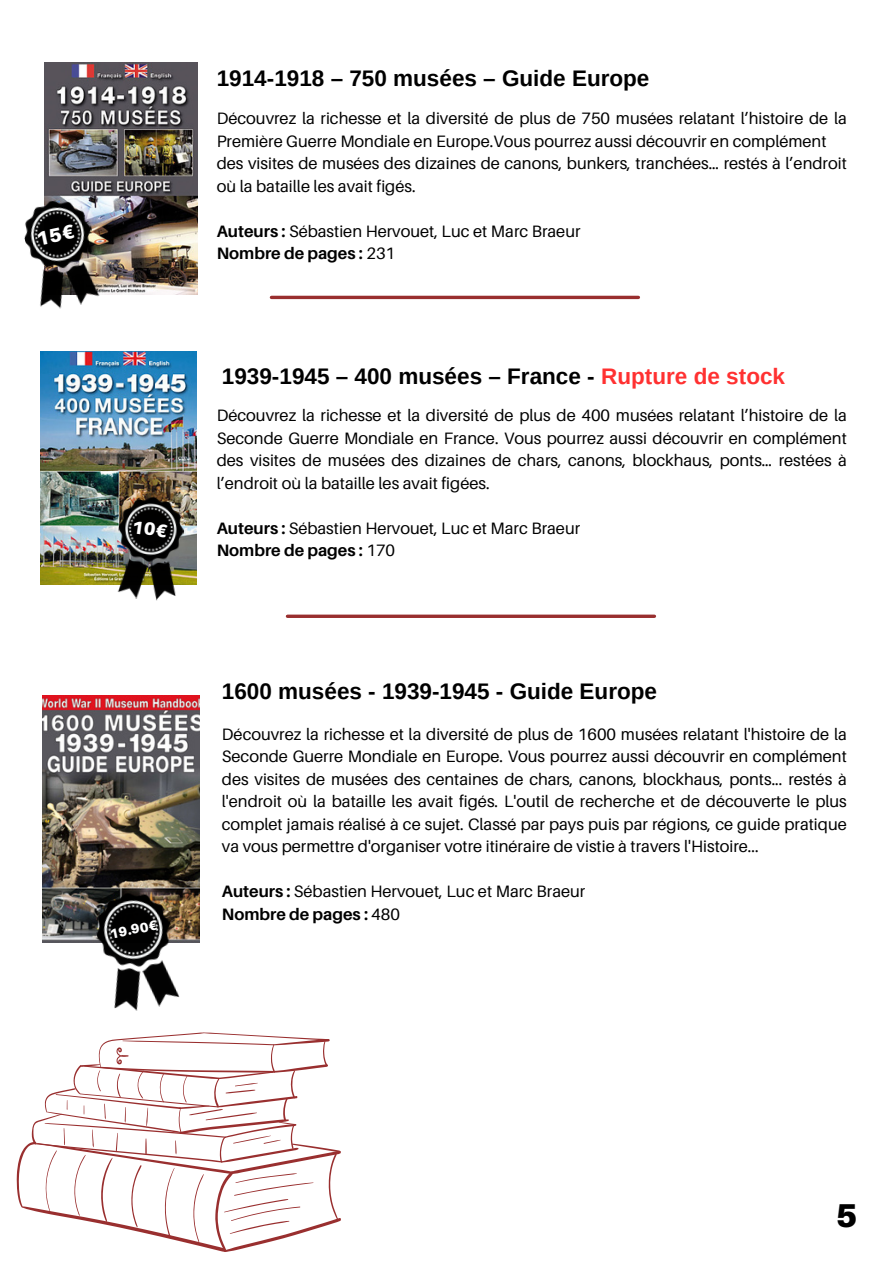
<style>
.page{position:relative;width:894px;height:1264px;background:#fff}
.page>*{position:absolute;margin:0;border:0;box-sizing:border-box;transform-origin:0 0}
.t1{font:900 33px "Aileron";color:#000}
.t2{font:700 22.5px "Arimo";color:#000}
.t3{font:16.5px/22.5px "Aileron";color:#000}
.t4{font:900 13.5px "Aileron";color:#fff}
.s1{font-weight:700}
.s2{color:#ff3131}
</style>
<div class="page">
<img style="left:44px;top:62px;width:153px;height:232px">
<hr style="left:271px;top:296px;width:367px;height:3px;background:#992f2f">
<img style="left:40px;top:351px;width:157px;height:233px">
<img style="left:42px;top:695px;width:157px;height:247px">
<img style="left:24px;top:195px;width:80px;height:114px">
<img style="left:114px;top:495px;width:72px;height:106px">
<img style="left:91px;top:886px;width:93px;height:125px">
<svg style="left:287px;top:614px;width:367px;height:4px"></svg>
<svg style="left:17px;top:1032px;width:324px;height:219px"></svg>
<svg style="left:37px;top:224px;width:38px;height:21px"></svg>
<svg style="left:133px;top:520px;width:35px;height:17px"></svg>
<h3 class="t4" style="left:108px;top:926px;width:50px;rotate:-12deg">19.90€</h3>
<p class="t2" style="left:217px;top:66px;width:434px">1914-1918 – 750 musées – Guide Europe</p>
<p class="t3" style="left:217px;top:107px;width:631px">Découvrez la richesse et la diversité de plus de 750 musées relatant l’histoire de la Première Guerre Mondiale en Europe.Vous pourrez aussi découvrir en complément des visites de musées des dizaines de canons, bunkers, tranchées… restés à l’endroit où la bataille les avait figés.</p>
<p class="t3" style="left:217px;top:219px;width:365px"><span class="s1">Auteurs :</span> Sébastien Hervouet, Luc et Marc Braeur<br><span class="s1">Nombre de pages :</span> 231</p>
<p class="t2" style="left:222px;top:363px;width:564px">1939-1945 – 400 musées – France - <span class="s2">Rupture de stock</span></p>
<h2 class="t3" style="left:217px;top:404px;width:631px;text-align:justify">Découvrez la richesse et la diversité de plus de 400 musées relatant l’histoire de la Seconde Guerre Mondiale en France. Vous pourrez aussi découvrir en complément des visites de musées des dizaines de chars, canons, blockhaus, ponts… restées à l’endroit où la bataille les avait figées.</h2>
<h1 class="t3" style="left:217px;top:516px;width:365px"><span class="s1">Auteurs :</span> Sébastien Hervouet, Luc et Marc Braeur<br><span class="s1">Nombre de pages :</span> 170</h1>
<h3 class="t2" style="left:222px;top:679px;width:436px">1600 musées - 1939-1945 - Guide Europe</h3>
<h3 class="t3" style="left:222px;top:722px;width:626px;text-align:justify">Découvrez la richesse et la diversité de plus de 1600 musées relatant l'histoire de la Seconde Guerre Mondiale en Europe. Vous pourrez aussi découvrir en complément des visites de musées des centaines de chars, canons, blockhaus, ponts... restés à l'endroit où la bataille les avait figés. L'outil de recherche et de découverte le plus complet jamais réalisé à ce sujet. Classé par pays puis par régions, ce guide pratique va vous permettre d'organiser votre itinéraire de vistie à travers l'Histoire...</h3>
<p class="t3" style="left:222px;top:880px;width:365px"><span class="s1">Auteurs :</span> Sébastien Hervouet, Luc et Marc Braeur<br><span class="s1">Nombre de pages :</span> 480</p>
<h3 class="t1" style="left:835px;top:1195px;width:23px">5</h3>
</div>
